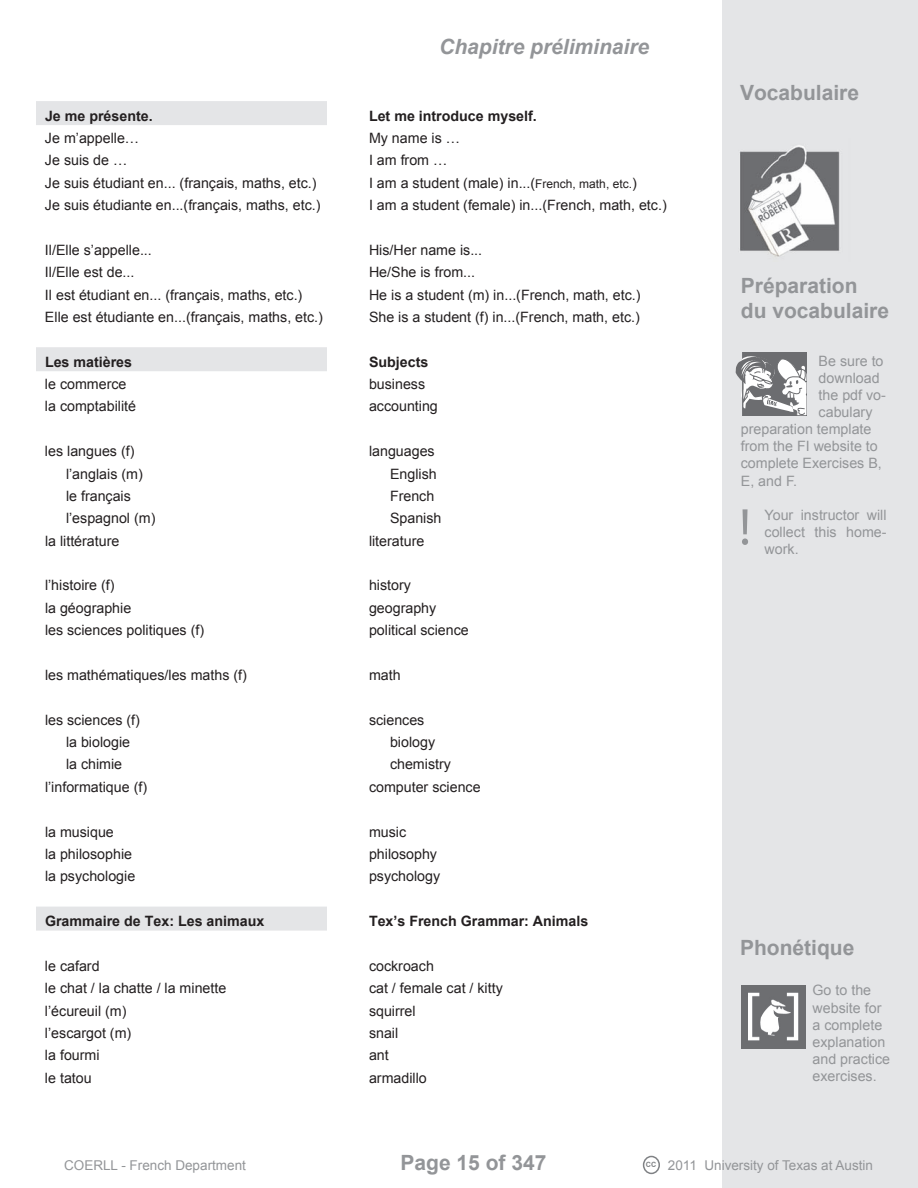
<style>
.page{position:relative;width:918px;height:1188px;background:#fff}
.page>*{position:absolute;margin:0;border:0;box-sizing:border-box;transform-origin:0 0}
.heading_1{font:700 21px "Arial";color:#939598}
.header_ch_number{font:italic 700 21px "Arial";color:#939598}
.t1{font:14.25px "Arial";color:#231f20}
.t2{font:14.25px/17.1px "Arial";color:#939598;text-align:justify}
.Vocabulary_heading{font:700 14.25px "Arial";color:#231f20}
.t3{font:13.5px "Arial";color:#939598}
.t4{font:700 7.2px "Arial";color:#808285}
.s1{font-size:12px}
</style>
<div class="page">
<div style="left:722px;top:0;width:196px;height:1188px;background:#e4e5e7"></div>
<svg style="left:742px;top:509px;width:6px;height:36px"></svg>
<svg style="left:735px;top:352px;width:72px;height:64px;background:#a7a8aa"></svg>
<div style="left:643px;top:1156px;width:17px;height:18px;border:2px solid #808285;border-radius:50%"></div>
<div style="left:36px;top:101px;width:291px;height:24px;background:#e4e5e7"></div>
<div style="left:36px;top:347px;width:291px;height:24px;background:#e4e5e7"></div>
<div style="left:36px;top:907px;width:291px;height:24px;background:#e4e5e7"></div>
<img style="left:741px;top:985px;width:64px;height:64px">
<img style="left:740px;top:145px;width:100px;height:112px">
<p class="header_ch_number" style="left:439px;top:33px;width:212px">Chapitre préliminaire</p>
<p class="Vocabulary_heading" style="left:45px;top:106px;width:109px">Je me présente.</p>
<p class="Vocabulary_heading" style="left:369px;top:106px;width:169px">Let me introduce myself.</p>
<p class="t1" style="left:45px;top:129px;width:96px">Je m’appelle…</p>
<p class="t1" style="left:369px;top:129px;width:93px">My name is …</p>
<p class="t1" style="left:45px;top:151px;width:84px">Je suis de …</p>
<p class="t1" style="left:369px;top:151px;width:80px">I am from …</p>
<p class="t1" style="left:45px;top:173px;width:273px">Je suis étudiant en... (français, maths, etc.)</p>
<p class="t1" style="left:369px;top:173px;width:269px">I am a student (male) in...(<span class="s1">French, math, etc.</span>)</p>
<p class="t1" style="left:45px;top:196px;width:277px">Je suis étudiante en...(français, maths, etc.)</p>
<p class="t1" style="left:369px;top:196px;width:299px">I am a student (female) in...(French, math, etc.)</p>
<p class="t1" style="left:45px;top:241px;width:108px">Il/Elle s’appelle...</p>
<p class="t1" style="left:369px;top:241px;width:115px">His/Her name is...</p>
<p class="t1" style="left:45px;top:263px;width:91px">Il/Elle est de...</p>
<p class="t1" style="left:369px;top:263px;width:108px">He/She is from...</p>
<p class="t1" style="left:45px;top:285px;width:259px">Il est étudiant en... (français, maths, etc.)</p>
<p class="t1" style="left:369px;top:285px;width:273px">He is a student (m) in...(French, math, etc.)</p>
<p class="t1" style="left:45px;top:308px;width:280px">Elle est étudiante en...(français, maths, etc.)</p>
<p class="t1" style="left:369px;top:308px;width:272px">She is a student (f) in...(French, math, etc.)</p>
<p class="Vocabulary_heading" style="left:45px;top:352px;width:89px">Les matières</p>
<p class="Vocabulary_heading" style="left:369px;top:352px;width:61px">Subjects</p>
<p class="t1" style="left:45px;top:375px;width:83px">le commerce</p>
<p class="t1" style="left:369px;top:375px;width:58px">business</p>
<p class="t1" style="left:45px;top:397px;width:93px">la comptabilité</p>
<p class="t1" style="left:369px;top:397px;width:70px">accounting</p>
<p class="t1" style="left:45px;top:442px;width:91px">les langues (f)</p>
<p class="t1" style="left:369px;top:442px;width:67px">languages</p>
<p class="t1" style="left:66px;top:464px;width:78px">l’anglais (m)</p>
<p class="t1" style="left:390px;top:464px;width:48px">English</p>
<p class="t1" style="left:66px;top:487px;width:66px">le français</p>
<p class="t1" style="left:390px;top:487px;width:46px">French</p>
<p class="t1" style="left:66px;top:509px;width:91px">l’espagnol (m)</p>
<p class="t1" style="left:390px;top:509px;width:53px">Spanish</p>
<p class="t1" style="left:45px;top:531px;width:76px">la littérature</p>
<p class="t1" style="left:369px;top:531px;width:57px">literature</p>
<p class="t1" style="left:45px;top:576px;width:71px">l’histoire (f)</p>
<p class="t1" style="left:369px;top:576px;width:43px">history</p>
<p class="t1" style="left:45px;top:599px;width:88px">la géographie</p>
<p class="t1" style="left:369px;top:599px;width:69px">geography</p>
<p class="t1" style="left:45px;top:621px;width:161px">les sciences politiques (f)</p>
<p class="t1" style="left:369px;top:621px;width:101px">political science</p>
<p class="t1" style="left:45px;top:666px;width:203px">les mathématiques/les maths (f)</p>
<p class="t1" style="left:369px;top:666px;width:33px">math</p>
<p class="t1" style="left:45px;top:710px;width:97px">les sciences (f)</p>
<p class="t1" style="left:369px;top:710px;width:57px">sciences</p>
<p class="t1" style="left:66px;top:733px;width:66px">la biologie</p>
<p class="t1" style="left:390px;top:733px;width:47px">biology</p>
<p class="t1" style="left:66px;top:755px;width:58px">la chimie</p>
<p class="t1" style="left:390px;top:755px;width:62px">chemistry</p>
<p class="t1" style="left:45px;top:778px;width:104px">l’informatique (f)</p>
<p class="t1" style="left:369px;top:778px;width:113px">computer science</p>
<p class="t1" style="left:45px;top:822px;width:70px">la musique</p>
<p class="t1" style="left:369px;top:822px;width:39px">music</p>
<p class="t1" style="left:45px;top:845px;width:89px">la philosophie</p>
<p class="t1" style="left:369px;top:845px;width:70px">philosophy</p>
<p class="t1" style="left:45px;top:867px;width:92px">la psychologie</p>
<p class="t1" style="left:369px;top:867px;width:73px">psychology</p>
<p class="Vocabulary_heading" style="left:45px;top:912px;width:221px">Grammaire de Tex: Les animaux</p>
<p class="Vocabulary_heading" style="left:369px;top:912px;width:221px">Tex’s French Grammar: Animals</p>
<p class="t1" style="left:45px;top:956px;width:56px">le cafard</p>
<p class="t1" style="left:369px;top:956px;width:66px">cockroach</p>
<p class="t1" style="left:45px;top:979px;width:183px">le chat / la chatte / la minette</p>
<p class="t1" style="left:369px;top:979px;width:135px">cat / female cat / kitty</p>
<p class="t1" style="left:45px;top:1001px;width:83px">l’écureuil (m)</p>
<p class="t1" style="left:369px;top:1001px;width:48px">squirrel</p>
<p class="t1" style="left:45px;top:1024px;width:88px">l’escargot (m)</p>
<p class="t1" style="left:369px;top:1024px;width:31px">snail</p>
<p class="t1" style="left:45px;top:1046px;width:56px">la fourmi</p>
<p class="t1" style="left:369px;top:1046px;width:21px">ant</p>
<p class="t1" style="left:45px;top:1068px;width:48px">le tatou</p>
<p class="t1" style="left:369px;top:1068px;width:59px">armadillo</p>
<p class="heading_1" style="left:740px;top:79px;width:121px">Vocabulaire</p>
<p class="heading_1" style="left:741px;top:272px;width:118px">Préparation</p>
<p class="heading_1" style="left:741px;top:297px;width:150px">du vocabulaire</p>
<p class="t2" style="left:819px;top:352px;width:66px">Be sure to</p>
<p class="t2" style="left:819px;top:370px;width:62px">download</p>
<p class="t2" style="left:819px;top:387px;width:69px">the pdf vo-</p>
<p class="t2" style="left:819px;top:404px;width:55px">cabulary</p>
<p class="t2" style="left:741px;top:421px;width:132px">preparation template</p>
<p class="t2" style="left:741px;top:438px;width:139px">from the FI website to</p>
<p class="t2" style="left:741px;top:455px;width:142px">complete Exercises B,</p>
<p class="t2" style="left:741px;top:472px;width:58px">E, and F.</p>
<p class="t2" style="left:765px;top:506px;width:124px">Your instructor will collect this home&shy;work.</p>
<p class="heading_1" style="left:740px;top:934px;width:116px">Phonétique</p>
<p class="t2" style="left:813px;top:982px;width:79px;text-align:left">Go to the website for a complete explanation and practice exercises.</p>
<h1 class="heading_1" style="left:400px;top:1149px;width:147px">Page 15 of 347</h1>
<p class="t3" style="left:668px;top:1156px;width:207px">2011 University of Texas at Austin</p>
<p class="t3" style="left:64px;top:1156px;width:183px">COERLL - French Department</p>
<p class="t4" style="left:646px;top:1160px;width:12px">CC</p>
</div>
